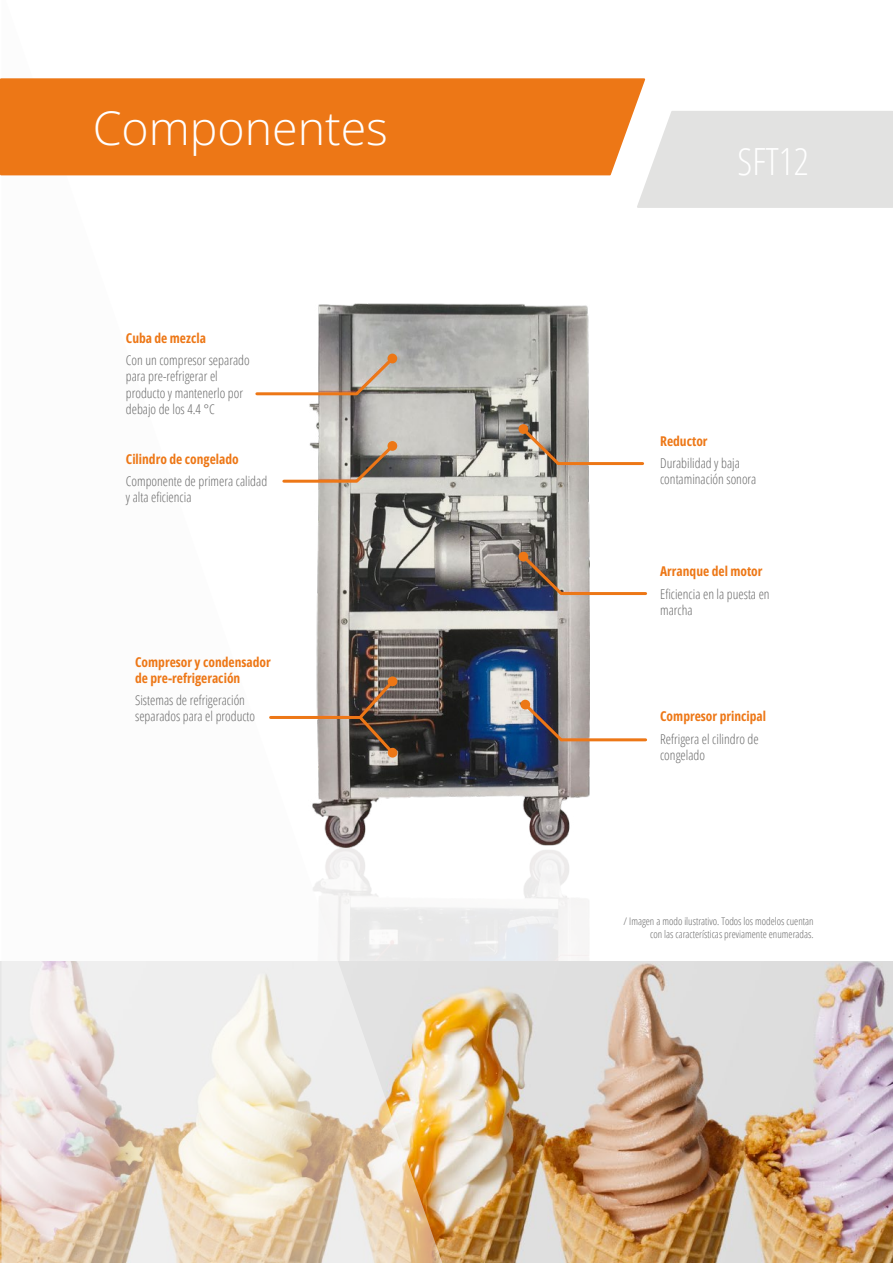
<style>
.page{position:relative;width:893px;height:1263px;background:#fff}
.page>*{position:absolute;margin:0;border:0;box-sizing:border-box;transform-origin:0 0}
.t1{font:300 46.5px "Open Sans";color:#fff}
.t2{font:300 condensed 37.5px "Open Sans";color:#fff}
.t3{font:300 condensed 13.5px/16.2px "Open Sans";color:#696969}
.t4{font:700 13.5px/16.2px "Open Sans Condensed";color:#ed7716}
.t5{font:300 condensed 10.5px/12.6px "Open Sans";color:#696969;text-align:right}
</style>
<div class="page">
<img style="left:442px;top:304px;width:148px;height:657px">
<img style="left:0;top:961px;width:893px;height:302px">
<svg style="left:2px;top:175px;width:440px;height:1088px"></svg>
<div style="left:518px;top:552px;width:10px;height:9px;background:#ed7716;border-radius:50%"></div>
<div style="left:388px;top:676px;width:9px;height:10px;background:#9f6a37;border-radius:50%"></div>
<img style="left:356px;top:677px;width:41px;height:80px">
<hr style="left:271px;top:716px;width:89px;height:3px;background:#ed7716">
<svg style="left:521px;top:700px;width:126px;height:43px"></svg>
<svg style="left:521px;top:554px;width:127px;height:42px"></svg>
<svg style="left:518px;top:424px;width:127px;height:43px"></svg>
<svg style="left:254px;top:354px;width:143px;height:43px"></svg>
<svg style="left:281px;top:442px;width:116px;height:42px"></svg>
<div style="left:0;top:78px;width:645px;height:97px;background:#ed7716"></div>
<div style="left:637px;top:111px;width:256px;height:97px;background:#e2e2e1"></div>
<h1 class="t1" style="left:93px;top:96px;width:297px">Componentes</h1>
<p class="t4" style="left:126px;top:330px;width:82px">Cuba de mezcla</p>
<p class="t3" style="left:126px;top:352px;width:125px">Con un compresor separado para pre-refrigerar el producto y mantenerlo por debajo de los 4.4 °C</p>
<p class="t4" style="left:126px;top:451px;width:114px">Cilindro de congelado</p>
<p class="t3" style="left:126px;top:473px;width:143px">Componente de primera calidad y alta eficiencia</p>
<p class="t4" style="left:135px;top:653px;width:137px">Compresor y condensador de pre-refrigeración</p>
<p class="t3" style="left:135px;top:691px;width:122px">Sistemas de refrigeración separados para el producto</p>
<h2 class="t2" style="left:737px;top:136px;width:73px">SFT12</h2>
<p class="t4" style="left:660px;top:432px;width:49px">Reductor</p>
<p class="t3" style="left:660px;top:454px;width:98px">Durabilidad y baja contaminación sonora</p>
<p class="t4" style="left:660px;top:563px;width:104px">Arranque del motor</p>
<p class="t3" style="left:660px;top:585px;width:111px">Eficiencia en la puesta en marcha</p>
<p class="t4" style="left:660px;top:708px;width:107px">Compresor principal</p>
<p class="t3" style="left:660px;top:730px;width:100px">Refrigera el cilindro de congelado</p>
<p class="t5" style="left:624px;top:914px;width:192px">/ Imagen a modo ilustrativo. Todos los modelos cuentan con las características previamente enumeradas.</p>
</div>
